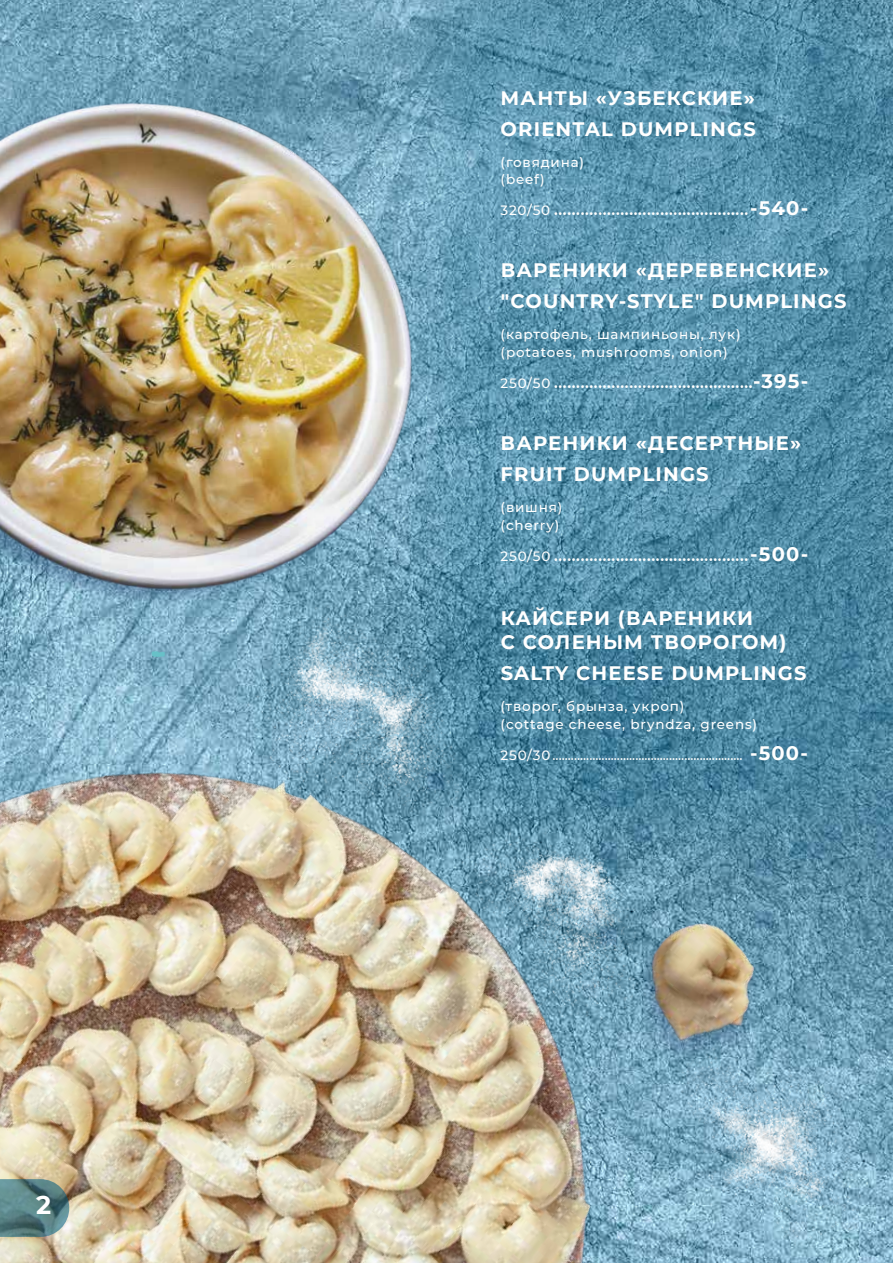
<style>
.page{position:relative;width:893px;height:1263px;background:#fff}
.page>*{position:absolute;margin:0;border:0;box-sizing:border-box;transform-origin:0 0}
.t1{font:700 25.5px "Montserrat";color:#fff}
.t2{font:500 19.5px "Montserrat";color:#fff}
.t3{font:700 19.5px/31px "Montserrat";letter-spacing:.06em;color:#fff}
.t4{font:500 13.5px/17.5px "Montserrat";letter-spacing:.06em;color:#fff}
.s1{font-size:13.5px}
.s2{font-weight:700}
.s3{font-weight:700;font-size:19.5px}
</style>
<div class="page">
<img style="left:0;top:0;width:893px;height:995px">
<img style="left:373px;top:0;width:520px;height:876px">
<img style="left:0;top:55px;width:491px;height:536px">
<img style="left:0;top:591px;width:807px;height:672px">
<img style="left:619px;top:995px;width:274px;height:268px">
<img style="left:194px;top:552px;width:327px;height:314px">
<img style="left:408px;top:776px;width:291px;height:296px">
<svg style="left:0;top:1179px;width:69px;height:58px"></svg>
<h1 class="t1" style="left:36px;top:1187px;width:17px">2</h1>
<h2 class="t3" style="left:501px;top:81px;width:257px">МАНТЫ «УЗБЕКСКИЕ»<br>ORIENTAL DUMPLINGS</h2>
<p class="t4" style="left:501px;top:153px;width:85px">(говядина) (beef)</p>
<h2 class="t2" style="left:501px;top:195px;width:309px"><span class="s1">320/50</span> ............................................<span class="s2">-540-</span></h2>
<h2 class="t3" style="left:501px;top:254px;width:347px">ВАРЕНИКИ «ДЕРЕВЕНСКИЕ» "COUNTRY-STYLE" DUMPLINGS</h2>
<p class="t4" style="left:501px;top:325px;width:241px">(картофель, шампиньоны, лук) (potatoes, mushrooms, onion)</p>
<h2 class="t2" style="left:501px;top:367px;width:309px"><span class="s1">250/50</span> .............................................<span class="s2">-395-</span></h2>
<h2 class="t3" style="left:501px;top:427px;width:302px">ВАРЕНИКИ «ДЕСЕРТНЫЕ»<br>FRUIT DUMPLINGS</h2>
<p class="t4" style="left:501px;top:498px;width:63px">(вишня) (cherry)</p>
<h2 class="t2" style="left:501px;top:540px;width:309px"><span class="s1">250/50</span> ............................................<span class="s2">-500-</span></h2>
<h2 class="t3" style="left:501px;top:605px;width:287px;line-height:24px">КАЙСЕРИ (ВАРЕНИКИ<br>С СОЛЕНЫМ ТВОРОГОМ)</h2>
<h2 class="t3" style="left:501px;top:656px;width:307px">SALTY CHEESE DUMPLINGS</h2>
<p class="t4" style="left:501px;top:697px;width:258px">(творог, брынза, укроп)<br>(cottage cheese, bryndza, greens)</p>
<p class="t4" style="left:501px;top:745px;width:309px">250/30 .............................................................. <span class="s3">-500-</span></p>
</div>
